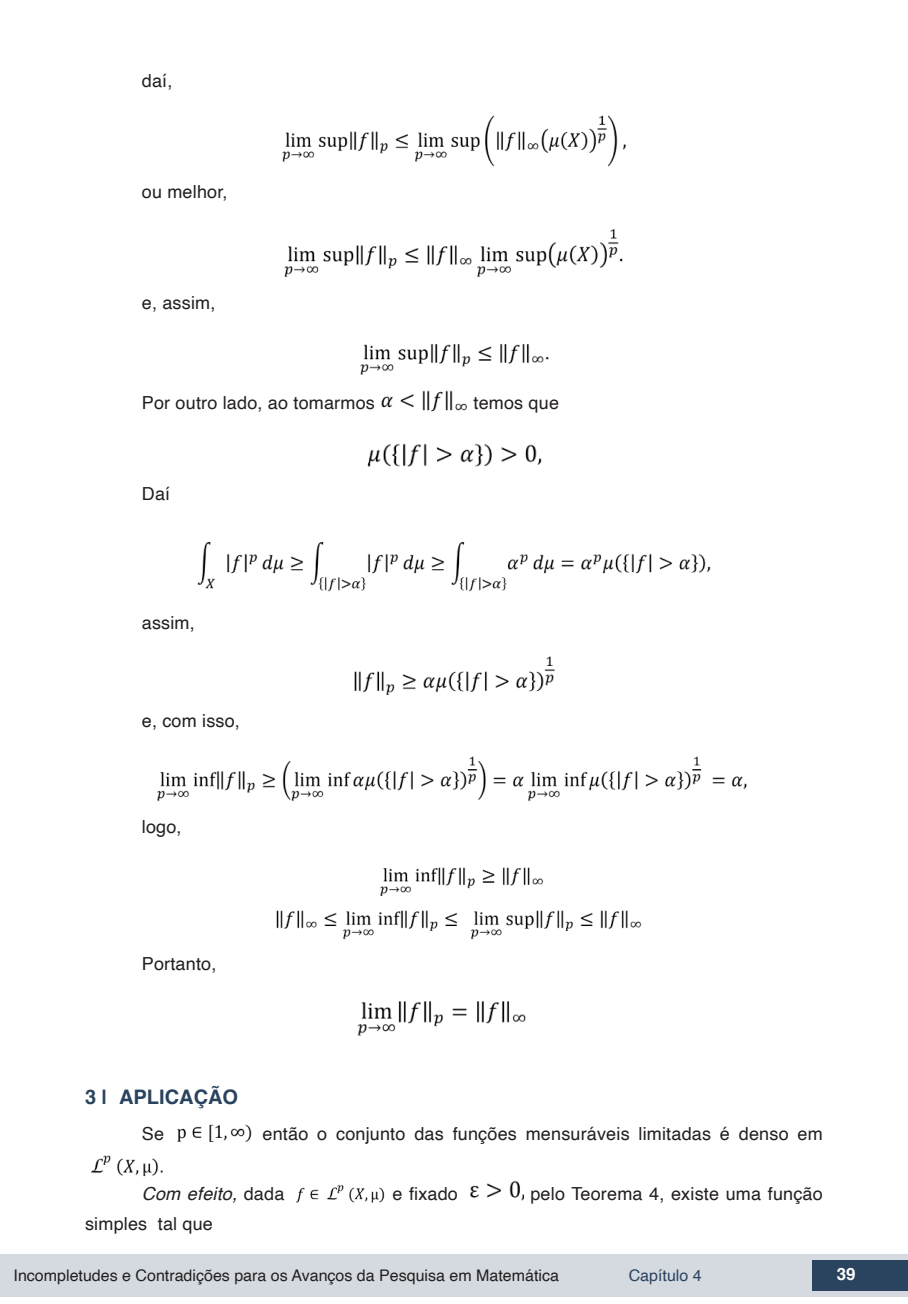
<style>
.page{position:relative;width:908px;height:1304px;background:#fff}
.page>*{position:absolute;margin:0;border:0;box-sizing:border-box;transform-origin:0 0}
.t1{font:700 20px "Helvetica";color:#2a435e}
.txt{font:18px "Helvetica";letter-spacing:.01em;color:#231f20}
.txt-2{font:italic 18px "Helvetica";letter-spacing:.01em;color:#231f20}
.t2{font:700 16.8px "Helvetica";color:#fff}
.t3{font:16px "Helvetica";color:#231f20}
.t4{font:16px "Helvetica";color:#2a435e}
.s1{font-style:normal}
</style>
<div class="page">
<div style="left:0;top:1254px;width:906px;height:43px;background:#d4dadf"></div>
<div style="left:812px;top:1261px;width:95px;height:30px;background:#2a435e"></div>
<img style="left:282px;top:115px;width:344px;height:52px">
<img style="left:284px;top:229px;width:339px;height:48px">
<img style="left:360px;top:344px;width:189px;height:31px">
<img style="left:381px;top:390px;width:86px;height:22px">
<img style="left:367px;top:443px;width:175px;height:24px">
<img style="left:197px;top:542px;width:514px;height:50px">
<img style="left:354px;top:656px;width:201px;height:39px">
<img style="left:157px;top:756px;width:590px;height:45px">
<img style="left:276px;top:867px;width:366px;height:73px">
<img style="left:357px;top:1001px;width:169px;height:35px">
<img style="left:177px;top:1124px;width:75px;height:18px">
<img style="left:91px;top:1155px;width:72px;height:22px">
<img style="left:296px;top:1185px;width:89px;height:18px">
<img style="left:470px;top:1181px;width:53px;height:20px">
<p class="txt" style="left:142px;top:67px;width:32px">daí,</p>
<p class="txt" style="left:142px;top:178px;width:87px">ou melhor,</p>
<p class="txt" style="left:142px;top:288px;width:75px">e, assim,</p>
<p class="txt" style="left:142px;top:388px;width:234px">Por outro lado, ao tomarmos</p>
<p class="txt" style="left:473px;top:388px;width:87px">temos que</p>
<p class="txt" style="left:142px;top:480px;width:30px">Daí</p>
<p class="txt" style="left:142px;top:609px;width:54px">assim,</p>
<p class="txt" style="left:142px;top:706px;width:100px">e, com isso,</p>
<p class="txt" style="left:142px;top:813px;width:41px">logo,</p>
<p class="txt" style="left:142px;top:949px;width:76px">Portanto,</p>
<p class="t1" style="left:85px;top:1081px;width:154px">3 | APLICAÇÃO</p>
<p class="txt" style="left:142px;top:1119px;width:24px">Se</p>
<p class="txt" style="left:262px;top:1119px;width:561px">então o conjunto das funções mensuráveis limitadas é denso em</p>
<p class="txt-2" style="left:142px;top:1179px;width:144px">Com efeito, <span class="s1">dada</span></p>
<p class="txt" style="left:392px;top:1179px;width:67px">e fixado</p>
<p class="txt" style="left:530px;top:1179px;width:294px">pelo Teorema 4, existe uma função</p>
<p class="txt" style="left:85px;top:1209px;width:129px">simples tal que</p>
<p class="t3" style="left:14px;top:1263px;width:546px">Incompletudes e Contradições para os Avanços da Pesquisa em Matemática</p>
<p class="t4" style="left:628px;top:1263px;width:74px">Capítulo 4</p>
<p class="t2" style="left:836px;top:1261px;width:20px">39</p>
</div>
